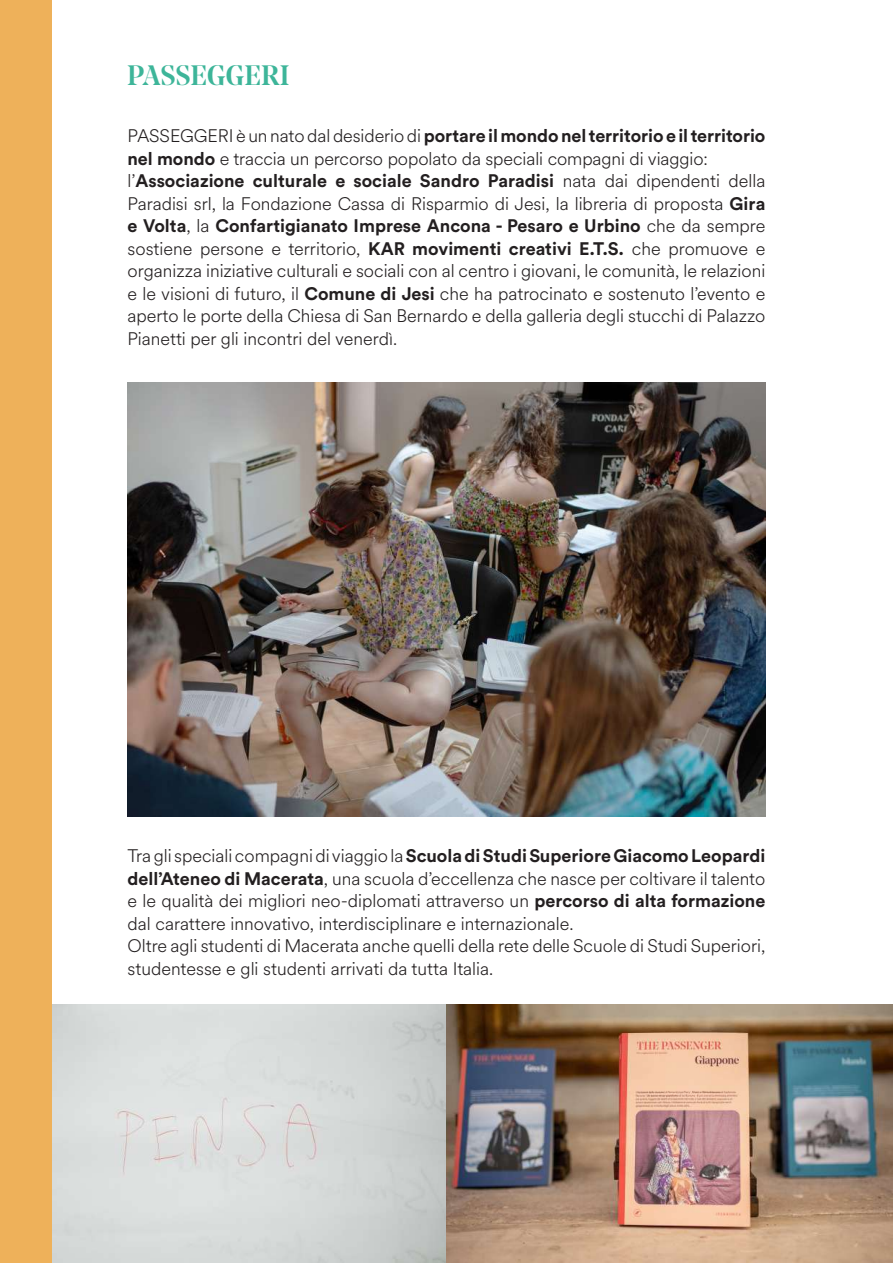
<style>
.page{position:relative;width:893px;height:1263px;background:#fff}
.page>*{position:absolute;margin:0;border:0;box-sizing:border-box;transform-origin:0 0}
.t1{font:500 27.9px "Noe Display";color:#3db599}
.t2{font:300 18px/22.5px "Circular Spotify Text";color:#231f20;text-align:justify}
.t3{font:700 18px "Circular Std";color:#231f20}
.s1{font-family:"Circular Spotify Text";font-weight:300}
.s2{font-family:"Circular Std";font-weight:700}
</style>
<div class="page">
<img style="left:128px;top:382px;width:637px;height:435px">
<img style="left:51px;top:1005px;width:842px;height:258px">
<div style="left:0;top:0;width:51px;height:1263px;background:#eeb15a"></div>
<h1 class="t1" style="left:127px;top:63px;width:164px">PASSEGGERI</h1>
<p class="t3" style="left:128px;top:124px;width:639px"><span class="s1">PASSEGGERI è un nato dal desiderio di</span> portare il mondo nel territorio e il territorio</p>
<p class="t2" style="left:128px;top:147px;width:582px"><span class="s2">nel mondo</span> e traccia un percorso popolato da speciali compagni di viaggio:</p>
<p class="t3" style="left:128px;top:169px;width:639px"><span class="s1">l’</span>Associazione culturale e sociale Sandro Paradisi <span class="s1">nata dai dipendenti della</span></p>
<p class="t2" style="left:128px;top:192px;width:639px">Paradisi srl, la Fondazione Cassa di Risparmio di Jesi, la libreria di proposta <span class="s2">Gira</span></p>
<p class="t3" style="left:128px;top:214px;width:639px">e Volta<span class="s1">, la</span> Confartigianato Imprese Ancona - Pesaro e Urbino <span class="s1">che da sempre</span></p>
<p class="t2" style="left:128px;top:237px;width:639px">sostiene persone e territorio, <span class="s2">KAR movimenti creativi E.T.S.</span> che promuove e organizza iniziative culturali e sociali con al centro i giovani, le comunità, le relazioni e le visioni di futuro, il <span class="s2">Comune di Jesi</span> che ha patrocinato e sostenuto l’evento e aperto le porte della Chiesa di San Bernardo e della galleria degli stucchi di Palazzo Pianetti per gli incontri del venerdì.</p>
<p class="t3" style="left:128px;top:844px;width:639px"><span class="s1">Tra gli speciali compagni di viaggio la</span> Scuola di Studi Superiore Giacomo Leopardi</p>
<p class="t2" style="left:128px;top:867px;width:639px;text-align:left"><span class="s2">dell’Ateneo di Macerata</span>, una scuola d’eccellenza che nasce per coltivare il talento e le qualità dei migliori neo-diplomati attraverso un <span class="s2">percorso di alta formazione </span>dal carattere innovativo, interdisciplinare e internazionale.<br>Oltre agli studenti di Macerata anche quelli della rete delle Scuole di Studi Superiori, studentesse e gli studenti arrivati da tutta Italia.</p>
</div>
